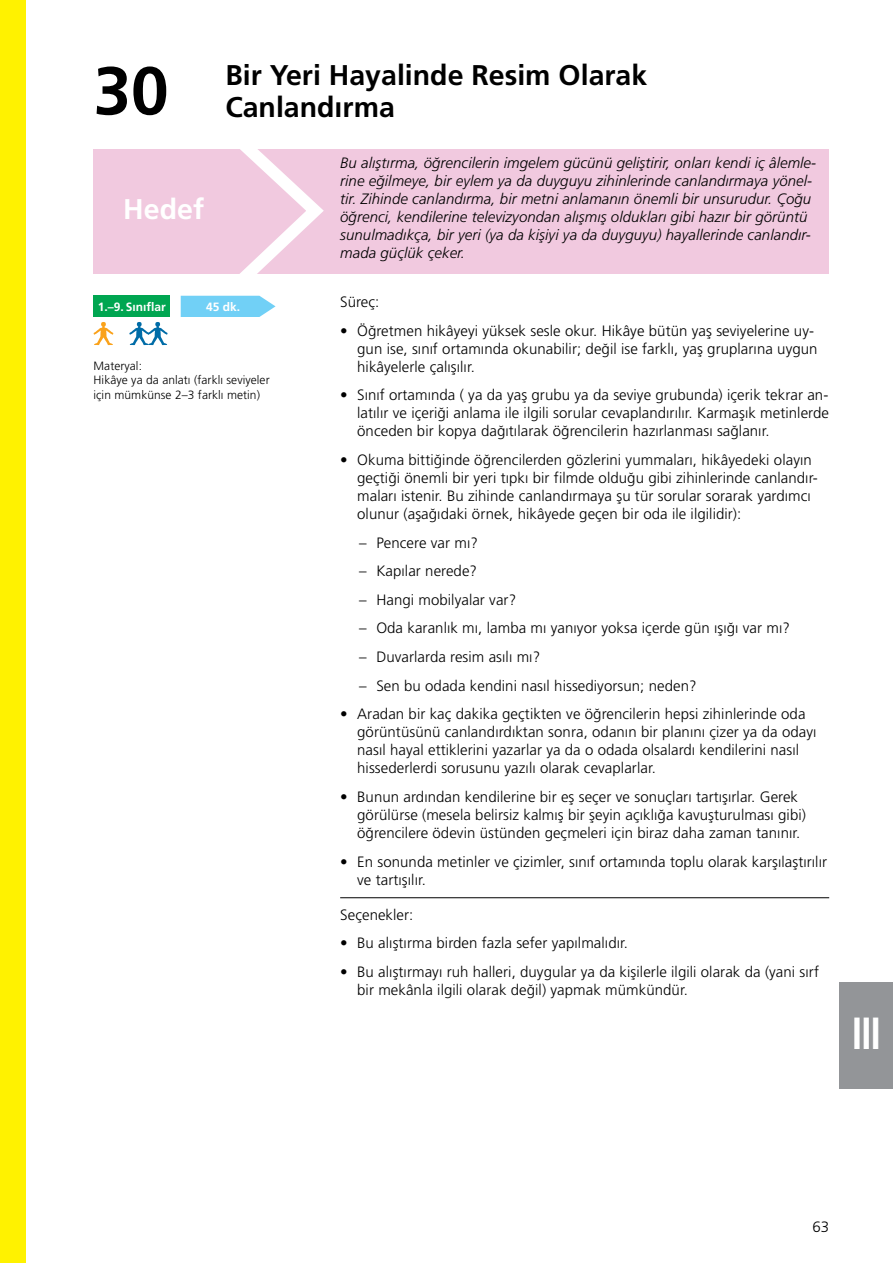
<style>
.page{position:relative;width:893px;height:1263px;background:#fff}
.page>*{position:absolute;margin:0;border:0;box-sizing:border-box;transform-origin:0 0}
.t1{font:700 67.5px "Frutiger LT Pro";color:#000}
.t2{font:700 condensed 45px "Frutiger";color:#fff;scale:.9 1}
.t3{font:700 28.5px "Frutiger LT Pro";color:#000}
.t4{font:700 28.5px "Frutiger LT Pro";color:#fff}
.t5{font:300 15px/18px "Frutiger LT Pro";letter-spacing:.005em;color:#000}
.t6{font:italic 300 15px/18px "Frutiger LT Pro";letter-spacing:.005em;color:#000}
.t7{font:300 12px/14.4px "Frutiger LT Pro";letter-spacing:.005em;color:#000}
.t8{font:700 12px "Frutiger LT Pro";color:#fff}
.s1{font-family:"Frutiger"}
</style>
<div class="page">
<div style="left:94px;top:149px;width:735px;height:124px;background:#f1c9df"></div>
<hr style="left:340px;top:897px;width:489px;height:1px;background:#000">
<svg style="left:93px;top:322px;width:21px;height:23px"></svg>
<svg style="left:129px;top:322px;width:39px;height:23px"></svg>
<div style="left:840px;top:982px;width:53px;height:107px;background:#939598"></div>
<svg style="left:181px;top:149px;width:152px;height:168px"></svg>
<div style="left:94px;top:296px;width:76px;height:21px;background:#00a651"></div>
<div style="left:0;top:0;width:26px;height:1263px;background:#fff200"></div>
<h1 class="t1" style="left:94px;top:51px;width:77px">30</h1>
<h3 class="t3" style="left:225px;top:59px;width:423px">Bir Yeri Hayalinde Resim Olarak</h3>
<h3 class="t3" style="left:225px;top:90px;width:171px">Canlandırma</h3>
<h3 class="t4" style="left:123px;top:193px;width:82px">Hedef</h3>
<p class="t8" style="left:98px;top:299px;width:69px">1.–9. Sınıflar</p>
<p class="t8" style="left:206px;top:299px;width:36px">45 dk.</p>
<p class="t7" style="left:94px;top:359px;width:178px">Materyal:<br>Hikâye ya da anlatı (farklı seviyeler için mümkünse 2–3 farklı metin)</p>
<p class="t6" style="left:340px;top:154px;width:477px">Bu alıştırma, öğrencilerin imgelem gücünü geliştirir, onları kendi iç âlemle&shy;rine eğilmeye, bir eylem ya da duyguyu zihinlerinde canlandırmaya yönel&shy;tir. Zihinde canlandırma, bir metni anlamanın önemli bir unsurudur. Çoğu öğrenci, kendilerine televizyondan alışmış oldukları gibi hazır bir görüntü sunulmadıkça, bir yeri (ya da kişiyi ya da duyguyu) hayallerinde canlandır&shy;mada güçlük çeker.</p>
<p class="t5" style="left:340px;top:293px;width:41px">Süreç:</p>
<p class="t5" style="left:357px;top:322px;width:462px;text-indent:-17px">• Öğretmen hikâyeyi yüksek sesle okur. Hikâye bütün yaş seviyelerine uy&shy;gun ise, sınıf ortamında okunabilir; değil ise farklı, yaş gruplarına uygun hikâyelerle çalışılır.</p>
<p class="t5" style="left:357px;top:386px;width:473px;text-align:justify;text-indent:-17px">• Sınıf ortamında ( ya da yaş grubu ya da seviye grubunda) içerik tekrar an&shy;latılır ve içeriği anlama ile ilgili sorular cevaplandırılır. Karmaşık metinlerde önceden bir kopya dağıtılarak öğrencilerin hazırlanması sağlanır.</p>
<p class="t5" style="left:357px;top:451px;width:462px;text-indent:-17px">• Okuma bittiğinde öğrencilerden gözlerini yummaları, hikâyedeki olayın geçtiği önemli bir yeri tıpkı bir filmde olduğu gibi zihinlerinde canlandır&shy;maları istenir. Bu zihinde canlandırmaya şu tür sorular sorarak yardımcı olunur (aşağıdaki örnek, hikâyede geçen bir oda ile ilgilidir):</p>
<p class="t5" style="left:359px;top:533px;width:120px"><span class="s1">–</span> Pencere var mı?</p>
<p class="t5" style="left:359px;top:562px;width:119px"><span class="s1">–</span> Kapılar nerede?</p>
<p class="t5" style="left:359px;top:591px;width:158px"><span class="s1">–</span> Hangi mobilyalar var?</p>
<p class="t5" style="left:359px;top:619px;width:432px"><span class="s1">–</span> Oda karanlık mı, lamba mı yanıyor yoksa içerde gün ışığı var mı?</p>
<p class="t5" style="left:359px;top:648px;width:182px"><span class="s1">–</span> Duvarlarda resim asılı mı?</p>
<p class="t5" style="left:359px;top:677px;width:339px"><span class="s1">–</span> Sen bu odada kendini nasıl hissediyorsun; neden?</p>
<p class="t5" style="left:357px;top:705px;width:461px;text-indent:-17px">• Aradan bir kaç dakika geçtikten ve öğrencilerin hepsi zihinlerinde oda görüntüsünü canlandırdıktan sonra, odanın bir planını çizer ya da odayı nasıl hayal ettiklerini yazarlar ya da o odada olsalardı kendilerini nasıl hissederlerdi sorusunu yazılı olarak cevaplarlar.</p>
<p class="t5" style="left:357px;top:788px;width:450px;text-indent:-17px">• Bunun ardından kendilerine bir eş seçer ve sonuçları tartışırlar. Gerek görülürse (mesela belirsiz kalmış bir şeyin açıklığa kavuşturulması gibi) öğrencilere ödevin üstünden geçmeleri için biraz daha zaman tanınır.</p>
<p class="t5" style="left:357px;top:852px;width:471px;text-indent:-17px">• En sonunda metinler ve çizimler, sınıf ortamında toplu olarak karşılaştırılır ve tartışılır.</p>
<p class="t5" style="left:340px;top:906px;width:75px">Seçenekler:</p>
<p class="t5" style="left:340px;top:934px;width:289px">• Bu alıştırma birden fazla sefer yapılmalıdır.</p>
<p class="t5" style="left:357px;top:963px;width:463px;text-indent:-17px">• Bu alıştırmayı ruh halleri, duygular ya da kişilerle ilgili olarak da (yani sırf bir mekânla ilgili olarak değil) yapmak mümkündür.</p>
<h2 class="t2" style="left:851px;top:1007px;width:35px">III</h2>
<p class="t5" style="left:812px;top:1217px;width:18px">63</p>
</div>
